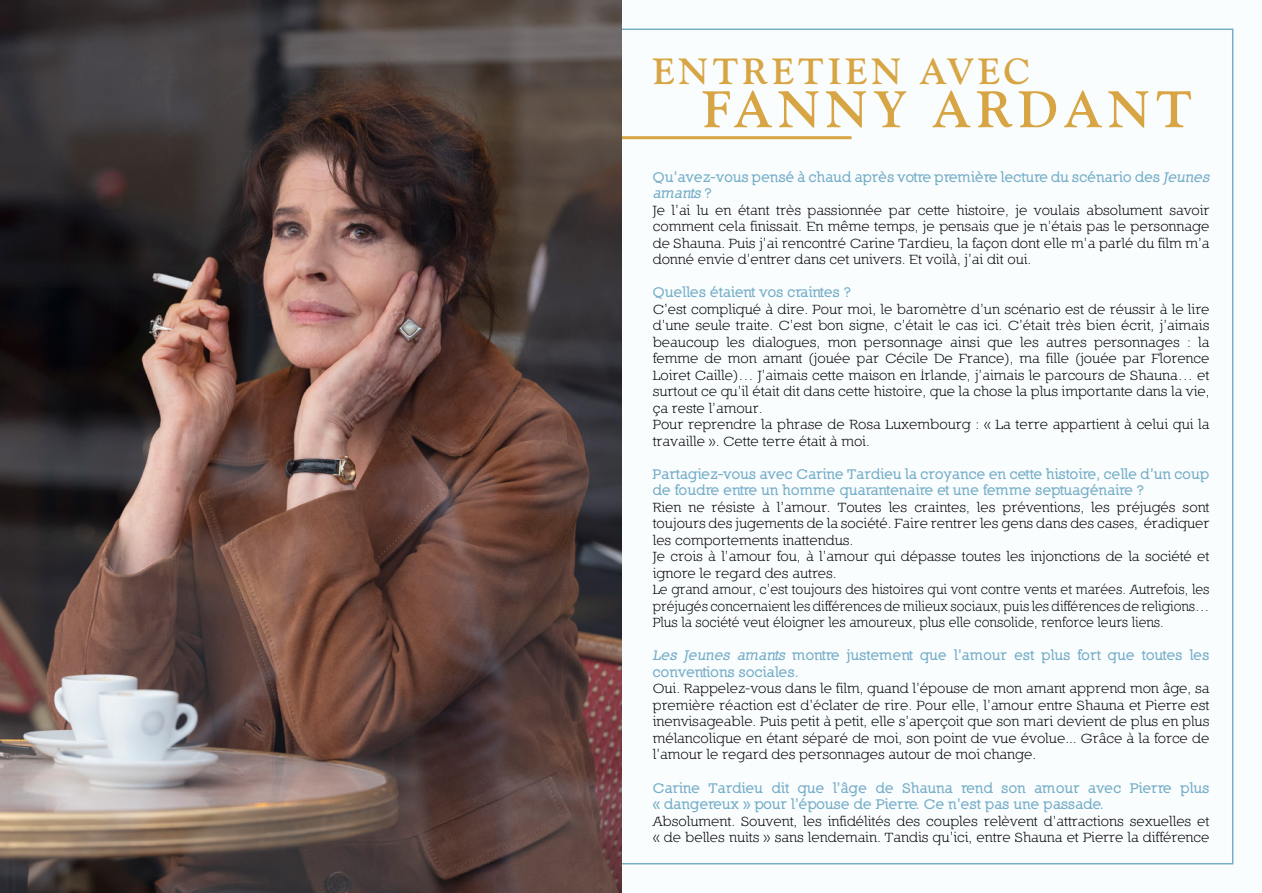
<style>
.page{position:relative;width:1262px;height:893px;background:#fff}
.page>*{position:absolute;margin:0;border:0;box-sizing:border-box;transform-origin:0 0}
.t1{font:700 51px "Goudy";letter-spacing:.1em;color:#d8a544}
.t2{font:700 36.3px "Goudy";letter-spacing:.1em;color:#d8a544}
.t3{font:15px/16.5px "Nilland Small Caps";color:#000}
.t4{font:15px/16.5px "Nilland Small Caps Bold";color:#76aec8}
.s1{font-style:italic}
</style>
<div class="page">
<div style="left:0;top:0;width:1262px;height:892px;background:#fafdfe"></div>
<hr style="left:605px;top:136px;width:246px;height:3px;background:#d8a544">
<img style="left:0;top:0;width:622px;height:892px">
<h2 class="t2" style="left:652px;top:49px;width:379px">ENTRETIEN AVEC</h2>
<h1 class="t1" style="left:702px;top:79px;width:491px">FANNY ARDANT</h1>
<p class="t4" style="left:652px;top:168px;width:561px">Qu’avez-vous pensé à chaud après votre première lecture du scénario des <span class="s1">Jeunes amants</span> ?</p>
<p class="t3" style="left:652px;top:201px;width:558px;text-align:justify">Je l’ai lu en étant très passionnée par cette histoire, je voulais absolument savoir comment cela finissait. En même temps, je pensais que je n’étais pas le personnage de Shauna. Puis j’ai rencontré Carine Tardieu, la façon dont elle m’a parlé du film m’a donné envie d’entrer dans cet univers. Et voilà, j’ai dit oui.</p>
<p class="t4" style="left:652px;top:283px;width:200px">Quelles étaient vos craintes ?</p>
<p class="t3" style="left:652px;top:300px;width:558px">C’est compliqué à dire. Pour moi, le baromètre d’un scénario est de réussir à le lire d’une seule traite. C’est bon signe, c’était le cas ici. C’était très bien écrit, j’aimais beaucoup les dialogues, mon personnage ainsi que les autres personnages : la femme de mon amant (jouée par Cécile De France), ma fille (jouée par Florence Loiret Caille)… J’aimais cette maison en Irlande, j’aimais le parcours de Shauna… et surtout ce qu’il était dit dans cette histoire, que la chose la plus importante dans la vie, ça reste l’amour.<br>Pour reprendre la phrase de Rosa Luxembourg : « La terre appartient à celui qui la travaille ». Cette terre était à moi.</p>
<p class="t4" style="left:652px;top:465px;width:558px">Partagiez-vous avec Carine Tardieu la croyance en cette histoire, celle d’un coup de foudre entre un homme quarantenaire et une femme septuagénaire ?</p>
<p class="t3" style="left:652px;top:498px;width:558px">Rien ne résiste à l’amour. Toutes les craintes, les préventions, les préjugés sont toujours des jugements de la société. Faire rentrer les gens dans des cases, éradiquer les comportements inattendus.<br>Je crois à l’amour fou, à l’amour qui dépasse toutes les injonctions de la société et ignore le regard des autres.<br>Le grand amour, c’est toujours des histoires qui vont contre vents et marées. Autrefois, les préjugés concernaient les différences de milieux sociaux, puis les différences de religions… Plus la société veut éloigner les amoureux, plus elle consolide, renforce leurs liens.</p>
<p class="t4" style="left:653px;top:646px;width:558px"><span class="s1">Les Jeunes amants</span> montre justement que l’amour est plus fort que toutes les conventions sociales.</p>
<p class="t3" style="left:653px;top:680px;width:558px;text-align:justify">Oui. Rappelez-vous dans le film, quand l’épouse de mon amant apprend mon âge, sa première réaction est d’éclater de rire. Pour elle, l’amour entre Shauna et Pierre est inenvisageable. Puis petit à petit, elle s’aperçoit que son mari devient de plus en plus mélancolique en étant séparé de moi, son point de vue évolue... Grâce à la force de l’amour le regard des personnages autour de moi change.</p>
<p class="t4" style="left:653px;top:778px;width:558px">Carine Tardieu dit que l’âge de Shauna rend son amour avec Pierre plus « dangereux » pour l’épouse de Pierre. Ce n’est pas une passade.</p>
<p class="t3" style="left:653px;top:812px;width:558px">Absolument. Souvent, les infidélités des couples relèvent d’attractions sexuelles et « de belles nuits » sans lendemain. Tandis qu’ici, entre Shauna et Pierre la différence</p>
</div>
